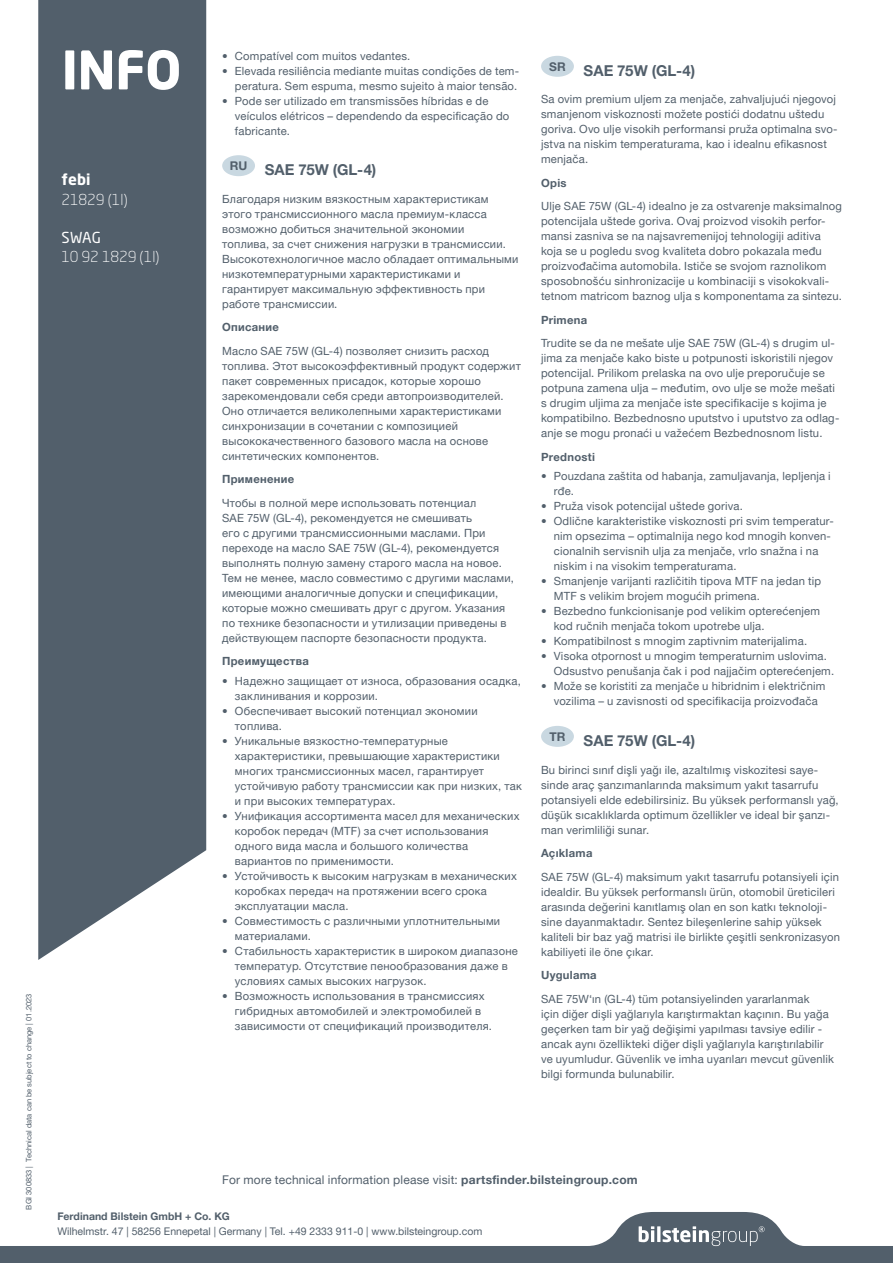
<style>
.page{position:relative;width:893px;height:1263px;background:#fff}
.page>*{position:absolute;margin:0;border:0;box-sizing:border-box;transform-origin:0 0}
.t1{font:700 52.5px "Neo Sans Pro";color:#fff}
.t2{font:700 15px "Helvetica Neue World 75";letter-spacing:.005em;color:#525f6b}
.t3{font:300 15px "Neo Sans Pro";letter-spacing:-.01em;color:#fff}
.t4{font:700 15px "Neo Sans Pro";color:#fff}
.t5{font:15px "Neo Sans Pro";color:#fff}
.t6{font:12px "Helvetica Neue World 55 Roman";letter-spacing:.015em;color:#525f6b}
.t7{font:11.25px/15px "Helvetica Neue World 55 Roman";letter-spacing:.02em;color:#525f6b}
.t8{font:700 11.25px "Helvetica Neue World 75";letter-spacing:.025em;color:#525f6b}
.t9{font:10.5px "Helvetica Neue World 55 Roman";color:#525f6b}
.t10{font:700 10.5px "Helvetica Neue World 75";color:#525f6b}
.t11{font:7.5px "Helvetica Neue World 55 Roman";color:#525f6b}
.s1{font-family:"Helvetica Neue World 75";font-weight:700}
</style>
<div class="page">
<div style="left:222px;top:155px;width:33px;height:21px;background:#c9d8e1;border-radius:50%"></div>
<div style="left:541px;top:56px;width:33px;height:21px;background:#c9d8e1;border-radius:50%"></div>
<div style="left:541px;top:726px;width:33px;height:21px;background:#c9d8e1;border-radius:50%"></div>
<svg style="left:38px;top:0;width:168px;height:960px;background:#5d6974"></svg>
<svg style="left:0;top:1212px;width:893px;height:51px"></svg>
<svg style="left:639px;top:1226px;width:126px;height:20px"></svg>
<p class="t11" style="left:24px;top:1209px;width:217px;rotate:-90deg">BGI 300833 | Technical data can be subject to change | 01.2023</p>
<h1 class="t1" style="left:62px;top:36px;width:122px">INFO</h1>
<h2 class="t4" style="left:62px;top:170px;width:30px">febi</h2>
<h2 class="t3" style="left:62px;top:190px;width:68px">21829 (1l)</h2>
<h2 class="t5" style="left:62px;top:228px;width:41px">SWAG</h2>
<h2 class="t3" style="left:62px;top:248px;width:99px">10 92 1829 (1l)</h2>
<p class="t7" style="left:222px;top:48px;width:190px">• Compatível com muitos vedantes.</p>
<p class="t7" style="left:222px;top:63px;width:298px;text-align:right">• Elevada resiliência mediante muitas condições de tem&shy;peratura. Sem espuma, mesmo sujeito à maior tensão.</p>
<p class="t7" style="left:235px;top:93px;width:276px;text-indent:-13px">• Pode ser utilizado em transmissões híbridas e de veículos elétricos – dependendo da especificação do fabricante.</p>
<h2 class="t2" style="left:230px;top:161px;width:148px"><sup>RU</sup> SAE 75W (GL-4)</h2>
<p class="t7" style="left:222px;top:191px;width:298px">Благодаря низким вязкостным характеристикам этого трансмиссионного масла премиум-класса возможно добиться значительной экономии<br>топлива, за счет снижения нагрузки в трансмиссии.<br>Высокотехнологичное масло обладает оптимальными низкотемпературными характеристиками и гарантирует максимальную эффективность при работе трансмиссии.</p>
<p class="t8" style="left:222px;top:321px;width:58px">Описание</p>
<p class="t7" style="left:222px;top:343px;width:300px">Масло SAE 75W (GL-4) позволяет снизить расход топлива. Этот высокоэффективный продукт содержит пакет современных присадок, которые хорошо зарекомендовали себя среди автопроизводителей.<br>Оно отличается великолепными характеристиками синхронизации в сочетании с композицией высококачественного базового масла на основе синтетических компонентов.</p>
<p class="t8" style="left:222px;top:473px;width:74px">Применение</p>
<p class="t7" style="left:222px;top:495px;width:293px">Чтобы в полной мере использовать потенциал<br>SAE 75W (GL-4), рекомендуется не смешивать<br>его с другими трансмиссионными маслами. При переходе на масло SAE 75W (GL-4), рекомендуется выполнять полную замену старого масла на новое.<br>Тем не менее, масло совместимо с другими маслами, имеющими аналогичные допуски и спецификации, которые можно смешивать друг с другом. Указания по технике безопасности и утилизации приведены в действующем паспорте безопасности продукта.</p>
<p class="t8" style="left:222px;top:655px;width:88px">Преимущества</p>
<p class="t7" style="left:235px;top:673px;width:287px;text-indent:-13px">• Надежно защищает от износа, образования осадка, заклинивания и коррозии.</p>
<p class="t7" style="left:235px;top:703px;width:244px;text-indent:-13px">• Обеспечивает высокий потенциал экономии топлива.</p>
<p class="t7" style="left:235px;top:733px;width:288px;text-indent:-13px">• Уникальные вязкостно-температурные характеристики, превышающие характеристики многих трансмиссионных масел, гарантирует устойчивую работу трансмиссии как при низких, так и при высоких температурах.</p>
<p class="t7" style="left:235px;top:808px;width:286px;text-indent:-13px">• Унификация ассортимента масел для механических коробок передач (MTF) за счет использования одного вида масла и большого количества вариантов по применимости.</p>
<p class="t7" style="left:235px;top:868px;width:283px;text-indent:-13px">• Устойчивость к высоким нагрузкам в механических коробках передач на протяжении всего срока эксплуатации масла.</p>
<p class="t7" style="left:235px;top:913px;width:267px;text-indent:-13px">• Совместимость с различными уплотнительными материалами.</p>
<p class="t7" style="left:235px;top:943px;width:284px;text-indent:-13px">• Стабильность характеристик в широком диапазоне температур. Отсутствие пенообразования даже в условиях самых высоких нагрузок.</p>
<p class="t7" style="left:235px;top:988px;width:259px;text-indent:-13px">• Возможность использования в трансмиссиях гибридных автомобилей и электромобилей в зависимости от спецификаций производителя.</p>
<h2 class="t2" style="left:549px;top:62px;width:148px"><sup>SR</sup> SAE 75W (GL-4)</h2>
<p class="t7" style="left:541px;top:92px;width:298px">Sa ovim premium uljem za menjače, zahvaljujući njegovoj smanjenom viskoznosti možete postići dodatnu uštedu goriva. Ovo ulje visokih performansi pruža optimalna svo&shy;jstva na niskim temperaturama, kao i idealnu efikasnost menjača.</p>
<p class="t8" style="left:541px;top:176px;width:27px">Opis</p>
<p class="t7" style="left:541px;top:199px;width:302px">Ulje SAE 75W (GL-4) idealno je za ostvarenje maksimalnog potencijala uštede goriva. Ovaj proizvod visokih perfor&shy;mansi zasniva se na najsavremenijoj tehnologiji aditiva koja se u pogledu svog kvaliteta dobro pokazala među proizvođačima automobila. Ističe se svojom raznolikom sposobnošću sinhronizacije u kombinaciji s visokokvali&shy;tetnom matricom baznog ulja s komponentama za sintezu.</p>
<p class="t8" style="left:541px;top:313px;width:48px">Primena</p>
<p class="t7" style="left:541px;top:336px;width:300px">Trudite se da ne mešate ulje SAE 75W (GL-4) s drugim ul&shy;jima za menjače kako biste u potpunosti iskoristili njegov potencijal. Prilikom prelaska na ovo ulje preporučuje se potpuna zamena ulja – međutim, ovo ulje se može mešati s drugim uljima za menjače iste specifikacije s kojima je kompatibilno. Bezbednosno uputstvo i uputstvo za odlag&shy;anje se mogu pronaći u važećem Bezbednosnom listu.</p>
<p class="t8" style="left:541px;top:450px;width:55px">Prednosti</p>
<p class="t7" style="left:554px;top:469px;width:278px;text-indent:-13px">• Pouzdana zaštita od habanja, zamuljavanja, lepljenja i rđe.</p>
<p class="t7" style="left:541px;top:499px;width:203px">• Pruža visok potencijal uštede goriva.</p>
<p class="t7" style="left:554px;top:514px;width:281px;text-indent:-13px">• Odlične karakteristike viskoznosti pri svim temperatur&shy;nim opsezima – optimalnija nego kod mnogih konven&shy;cionalnih servisnih ulja za menjače, vrlo snažna i na niskim i na visokim temperaturama.</p>
<p class="t7" style="left:554px;top:574px;width:269px;text-indent:-13px">• Smanjenje varijanti različitih tipova MTF na jedan tip<br>MTF s velikim brojem mogućih primena.</p>
<p class="t7" style="left:554px;top:604px;width:268px;text-indent:-13px">• Bezbedno funkcionisanje pod velikim opterećenjem kod ručnih menjača tokom upotrebe ulja.</p>
<p class="t7" style="left:541px;top:634px;width:268px">• Kompatibilnost s mnogim zaptivnim materijalima.</p>
<p class="t7" style="left:554px;top:649px;width:282px;text-indent:-13px">• Visoka otpornost u mnogim temperaturnim uslovima.<br>Odsustvo penušanja čak i pod najjačim opterećenjem.</p>
<p class="t7" style="left:541px;top:679px;width:286px;text-align:center">• Može se koristiti za menjače u hibridnim i električnim vozilima – u zavisnosti od specifikacija proizvođača</p>
<h2 class="t2" style="left:549px;top:732px;width:147px"><sup>TR</sup> SAE 75W (GL-4)</h2>
<p class="t7" style="left:541px;top:762px;width:299px">Bu birinci sınıf dişli yağı ile, azaltılmış viskozitesi saye&shy;sinde araç şanzımanlarında maksimum yakıt tasarrufu potansiyeli elde edebilirsiniz. Bu yüksek performanslı yağ, düşük sıcaklıklarda optimum özellikler ve ideal bir şanzı&shy;man verimliliği sunar.</p>
<p class="t8" style="left:541px;top:846px;width:53px">Açıklama</p>
<p class="t7" style="left:541px;top:869px;width:301px">SAE 75W (GL-4) maksimum yakıt tasarrufu potansiyeli için idealdir. Bu yüksek performanslı ürün, otomobil üreticileri arasında değerini kanıtlamış olan en son katkı teknoloji&shy;sine dayanmaktadır. Sentez bileşenlerine sahip yüksek kaliteli bir baz yağ matrisi ile birlikte çeşitli senkronizasyon kabiliyeti ile öne çıkar.</p>
<p class="t8" style="left:541px;top:968px;width:57px">Uygulama</p>
<p class="t7" style="left:541px;top:991px;width:294px">SAE 75W‘ın (GL-4) tüm potansiyelinden yararlanmak<br>için diğer dişli yağlarıyla karıştırmaktan kaçının. Bu yağa geçerken tam bir yağ değişimi yapılması tavsiye edilir - ancak aynı özellikteki diğer dişli yağlarıyla karıştırılabilir ve uyumludur. Güvenlik ve imha uyarıları mevcut güvenlik bilgi formunda bulunabilir.</p>
<p class="t6" style="left:222px;top:1173px;width:417px">For more technical information please visit: <span class="s1">partsfinder.bilsteingroup.com</span></p>
<p class="t10" style="left:57px;top:1210px;width:174px">Ferdinand Bilstein GmbH + Co. KG</p>
<p class="t9" style="left:57px;top:1225px;width:426px">Wilhelmstr. 47 | 58256 Ennepetal | Germany | Tel. +49 2333 911-0 | www.bilsteingroup.com</p>
</div>
